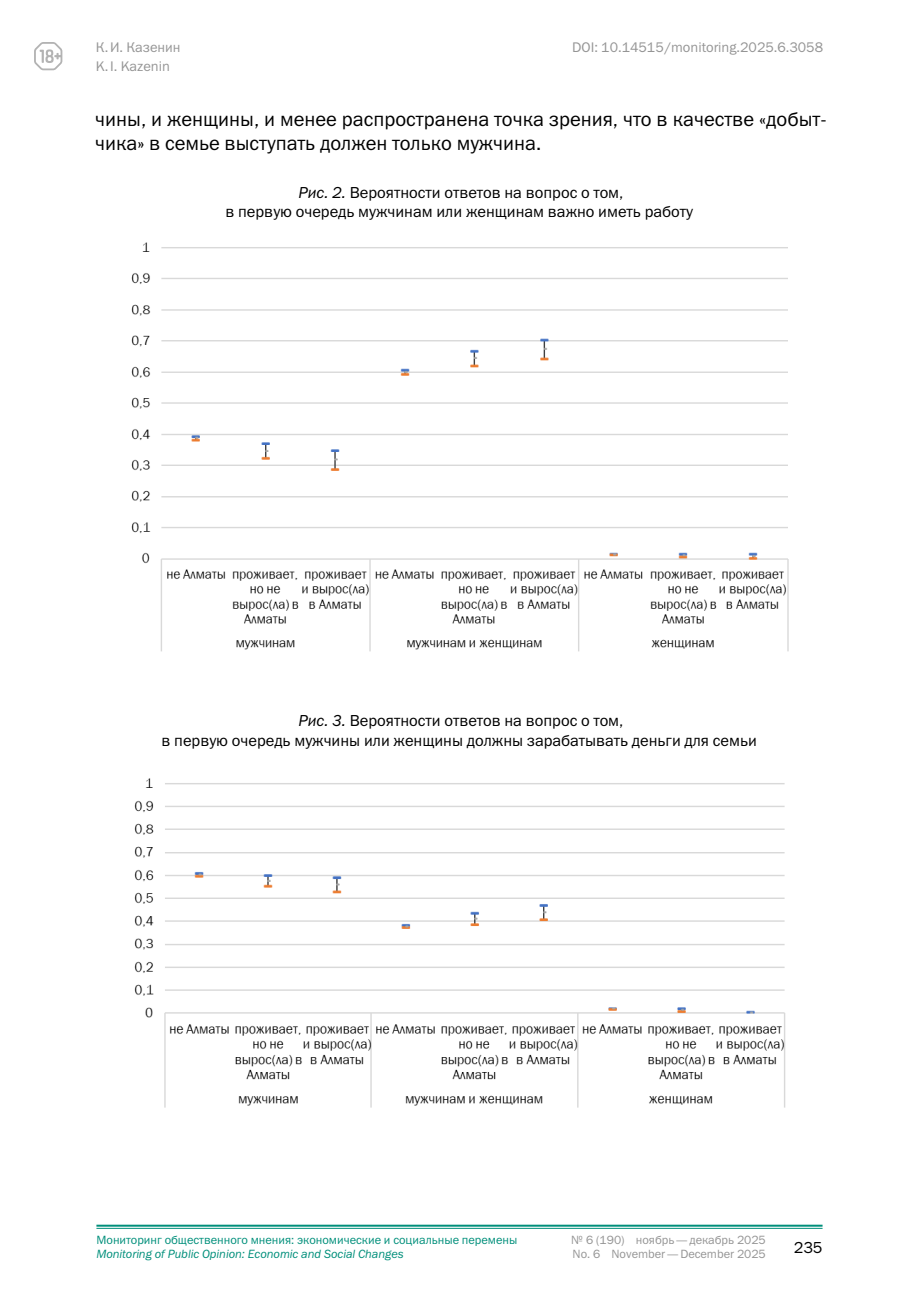
<style>
.page{position:relative;width:919px;height:1299px;background:#fff}
.page>*{position:absolute;margin:0;border:0;box-sizing:border-box;transform-origin:0 0}
.GENERAL_TEXT{font:20px/24px "Franklin Gothic ITC";color:#000}
.Picture_number_and_t{font:16px/19.2px "Franklin Gothic ITC";color:#000;text-align:center}
.t1{font:14px "Franklin Gothic ITC";color:#959595}
.t2{font:12px "Franklin Gothic ITC";color:#008f7b}
.t3{font:12px "Franklin Gothic ITC";color:#959595}
.t4{font:italic 12px "Franklin Gothic ITC";color:#008f7b}
.s1{font-style:italic}
</style>
<div class="page">
<hr style="left:96px;top:1224px;width:726px;height:2px;background:#008f7b">
<hr style="left:96px;top:1227px;width:726px;height:1px;background:#008f7b">
<svg style="left:34px;top:42px;width:28px;height:28px"></svg>
<img style="left:131px;top:242px;width:658px;height:410px">
<img style="left:134px;top:778px;width:652px;height:330px">
<p class="t1" style="left:96px;top:38px;width:86px">К.И. Казенин</p>
<p class="t1" style="left:572px;top:38px;width:252px">DOI: 10.14515/monitoring.2025.6.3058</p>
<p class="t1" style="left:96px;top:57px;width:76px">K.I. Kazenin</p>
<p class="GENERAL_TEXT" style="left:95px;top:107px;width:733px">чины, и женщины, и менее распространена точка зрения, что в качестве «добыт&shy;чика» в семье выступать должен только мужчина.</p>
<p class="Picture_number_and_t" style="left:225px;top:183px;width:469px"><span class="s1">Рис. 2.</span> Вероятности ответов на вопрос о том,<br>в первую очередь мужчинам или женщинам важно иметь работу</p>
<p class="Picture_number_and_t" style="left:161px;top:711px;width:597px"><span class="s1">Рис. 3.</span> Вероятности ответов на вопрос о том,<br>в первую очередь мужчины или женщины должны зарабатывать деньги для семьи</p>
<p class="t2" style="left:96px;top:1232px;width:422px">Мониторинг общественного мнения: экономические и социальные перемены</p>
<p class="t3" style="left:571px;top:1232px;width:196px">№ 6 (190) ноябрь—декабрь 2025</p>
<p class="t4" style="left:96px;top:1247px;width:309px">Monitoring of Public Opinion: Economic and Social Changes</p>
<p class="t3" style="left:572px;top:1246px;width:195px">No. 6 November—December 2025</p>
<p class="Picture_number_and_t" style="left:793px;top:1237px;width:30px">235</p>
</div>
